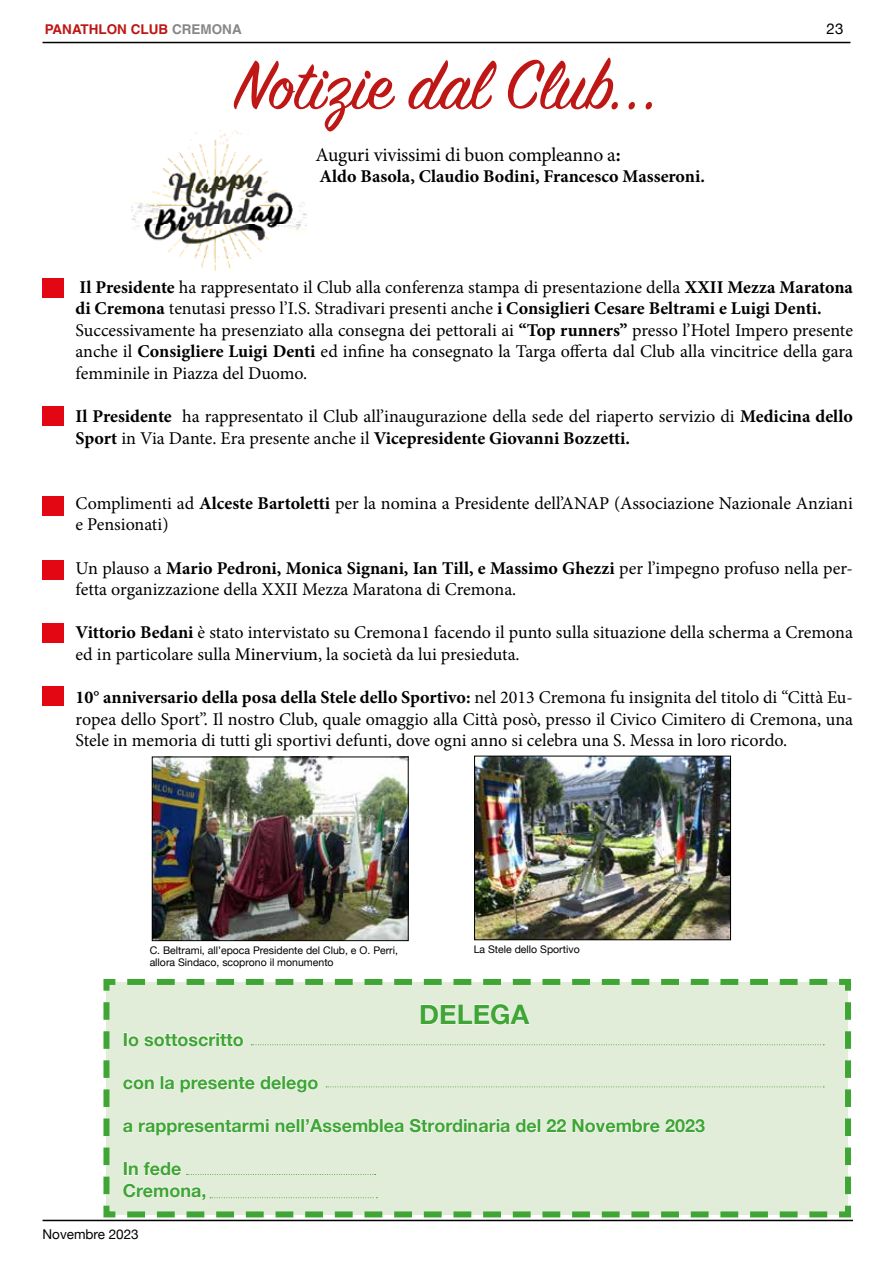
<style>
.page{position:relative;width:893px;height:1263px;background:#fff}
.page>*{position:absolute;margin:0;border:0;box-sizing:border-box;transform-origin:0 0}
.t1{font:76.5px "Sign Painter House Script";color:#be1716}
.t2{font:700 27px "Helvetica Neue";color:#3fa535}
.t3{font:19.5px "Minion Pro";letter-spacing:-.01em;color:#000}
.t4{font:18px/21.6px "Minion Pro";color:#000}
.t5{font:700 18px/21.6px "Helvetica Neue";color:#3fa535}
.t6{font:700 18px "Minion Pro";color:#000}
.t7{font:15px "Helvetica Neue";color:#000}
.t8{font:700 13.5px "Helvetica";color:#be1716}
.t9{font:13.5px "Helvetica Neue";color:#000}
.t10{font:10.5px/12.6px "Helvetica Neue";color:#000}
.s1{color:#878787}
.s2{font-weight:700}
.s3{font-weight:500}
</style>
<div class="page">
<hr style="left:43px;top:1220px;width:810px;height:1px;background:#000">
<div style="left:43px;top:406px;width:21px;height:20px;background:#e30613"></div>
<div style="left:43px;top:496px;width:21px;height:20px;background:#e30613"></div>
<div style="left:43px;top:560px;width:21px;height:20px;background:#e30613"></div>
<div style="left:43px;top:623px;width:21px;height:20px;background:#e30613"></div>
<div style="left:43px;top:686px;width:21px;height:19px;background:#e30613"></div>
<img style="left:132px;top:131px;width:174px;height:141px">
<div style="left:43px;top:278px;width:21px;height:20px;background:#e30613"></div>
<svg style="left:100px;top:978px;width:753px;height:242px;background:#dbe9d2"></svg>
<svg style="left:420px;top:1003px;width:110px;height:22px"></svg>
<div style="left:124px;top:1032px;width:3px;height:14px;border:1px solid #fff"></div>
<svg style="left:128px;top:1032px;width:116px;height:15px"></svg>
<svg style="left:123px;top:1078px;width:32px;height:12px"></svg>
<div style="left:160px;top:1075px;width:4px;height:14px;border:1px solid #fff"></div>
<svg style="left:164px;top:1075px;width:155px;height:18px"></svg>
<svg style="left:122px;top:1119px;width:147px;height:17px"></svg>
<svg style="left:275px;top:1118px;width:431px;height:16px"></svg>
<svg style="left:251px;top:1044px;width:573px;height:1px"></svg>
<svg style="left:123px;top:1183px;width:254px;height:17px;background:#e2edda"></svg>
<svg style="left:326px;top:1086px;width:498px;height:1px"></svg>
<img style="left:154px;top:758px;width:253px;height:181px">
<div style="left:152px;top:756px;width:257px;height:185px;border:1px solid #000"></div>
<img style="left:476px;top:758px;width:253px;height:180px">
<div style="left:474px;top:756px;width:257px;height:184px;border:1px solid #000"></div>
<svg style="left:124px;top:1161px;width:252px;height:15px;background:#e1edd9"></svg>
<hr style="left:43px;top:42px;width:807px;height:1px;background:#000">
<p class="t8" style="left:45px;top:21px;width:198px">PANATHLON CLUB <span class="s1">CREMONA</span></p>
<p class="t7" style="left:827px;top:18px;width:18px">23</p>
<h1 class="t1" style="left:235px;top:38px;width:425px">Notizie dal Club...</h1>
<p class="t3" style="left:315px;top:141px;width:307px">Auguri vivissimi di buon compleanno a<span class="s2">:</span></p>
<p class="t6" style="left:319px;top:164px;width:387px">Aldo Basola, Claudio Bodini, Francesco Masseroni.</p>
<p class="t4" style="left:76px;top:276px;width:779px"><span class="s2">Il Presidente</span> ha rappresentato il Club alla conferenza stampa di presentazione della <span class="s2">XXII Mezza Maratona di Cremona</span> tenutasi presso l’I.S. Stradivari presenti anche <span class="s2">i Consiglieri Cesare Beltrami e Luigi Denti.<br></span>Successivamente ha presenziato alla consegna dei pettorali ai <span class="s2">“Top runners”</span> presso l’Hotel Impero presente anche il <span class="s2">Consigliere Luigi Denti</span> ed infine ha consegnato la Targa offerta dal Club alla vincitrice della gara femminile in Piazza del Duomo.</p>
<p class="t4" style="left:76px;top:406px;width:779px"><span class="s2">Il Presidente</span> ha rappresentato il Club all’inaugurazione della sede del riaperto servizio di <span class="s2">Medicina dello<br>Sport</span> in Via Dante. Era presente anche il <span class="s2">Vicepresidente Giovanni Bozzetti.</span></p>
<p class="t4" style="left:76px;top:492px;width:779px">Complimenti ad <span class="s2">Alceste Bartoletti</span> per la nomina a Presidente dell’ANAP (Associazione Nazionale Anziani e Pensionati)</p>
<p class="t4" style="left:76px;top:557px;width:779px">Un plauso a <span class="s2">Mario Pedroni, Monica Signani, Ian Till, e Massimo Ghezzi</span> per l’impegno profuso nella per&shy;fetta organizzazione della XXII Mezza Maratona di Cremona.</p>
<p class="t4" style="left:76px;top:622px;width:779px"><span class="s2">Vittorio Bedani</span> è stato intervistato su Cremona1 facendo il punto sulla situazione della scherma a Cremona ed in particolare sulla <span class="s3">Minervium</span>, la società da lui presieduta.</p>
<p class="t4" style="left:76px;top:687px;width:779px;text-align:justify"><span class="s2">10° anniversario della posa della Stele dello Sportivo:</span> nel 2013 Cremona fu insignita del titolo di “Città Eu&shy;ropea dello Sport”. Il nostro Club, quale omaggio alla Città posò, presso il Civico Cimitero di Cremona, una Stele in memoria di tutti gli sportivi defunti, dove ogni anno si celebra una S. Messa in loro ricordo.</p>
<p class="t10" style="left:150px;top:944px;width:250px">C. Beltrami, all’epoca Presidente del Club, e O. Perri, allora Sindaco, scoprono il monumento</p>
<p class="t10" style="left:474px;top:944px;width:107px">La Stele dello Sportivo</p>
<h2 class="t2" style="left:419px;top:993px;width:111px">DELEGA</h2>
<p class="t5" style="left:123px;top:1029px;width:122px">Io sottoscritto</p>
<p class="t5" style="left:123px;top:1072px;width:197px">con la presente delego</p>
<p class="t5" style="left:123px;top:1115px;width:584px">a rappresentarmi nell’Assemblea Strordinaria del 22 Novembre 2023</p>
<p class="t5" style="left:123px;top:1158px;width:85px">In fede<br>Cremona,</p>
<p class="t9" style="left:43px;top:1224px;width:98px">Novembre 2023</p>
</div>
